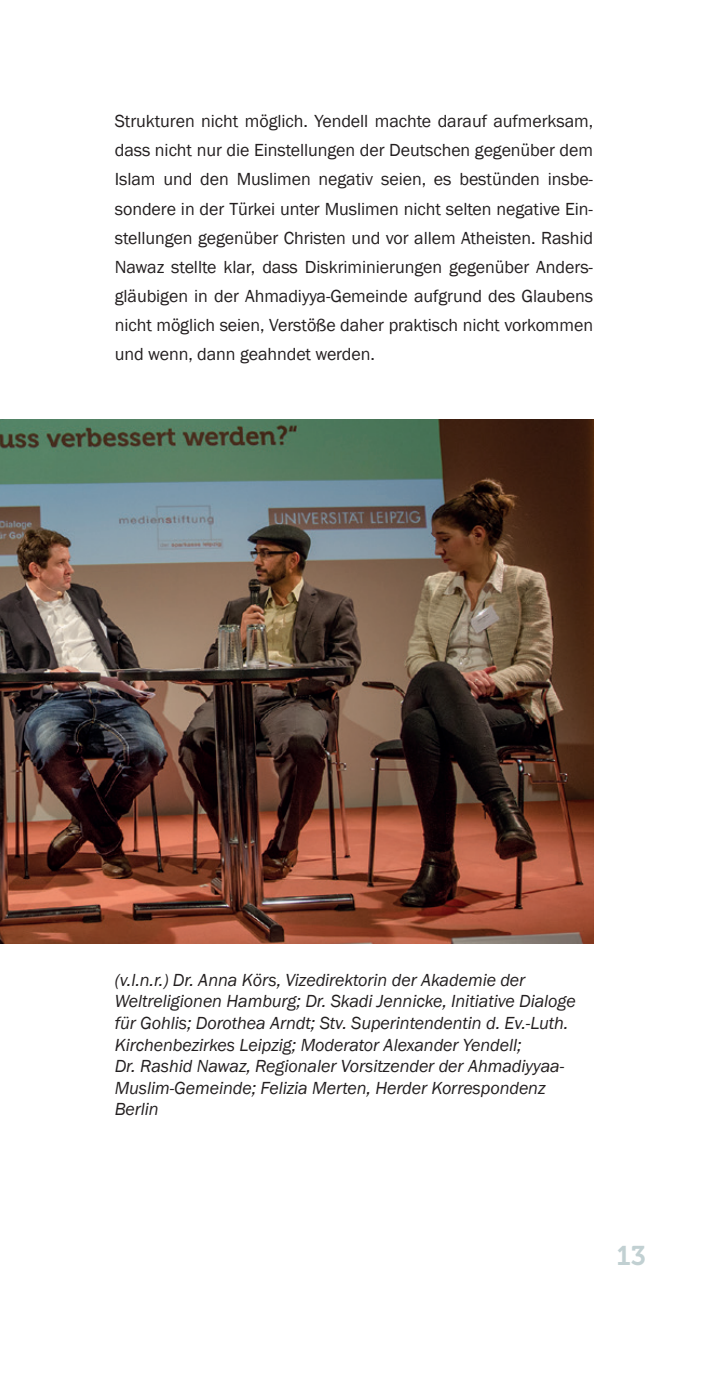
<style>
.page{position:relative;width:708px;height:1378px;background:#fff}
.page>*{position:absolute;margin:0;border:0;box-sizing:border-box;transform-origin:0 0}
.t1{font:27px "Museo 700";color:#c1d0d2}
.t2{font:18px/29px "Franklin Gothic";letter-spacing:-.005em;color:#231f20;text-align:justify}
.t3{font:italic 18px/21.6px "Franklin Gothic";letter-spacing:-.005em;color:#231f20}
</style>
<div class="page">
<img style="left:0;top:420px;width:593px;height:523px">
<p class="t2" style="left:115px;top:107px;width:480px">Strukturen nicht möglich. Yendell machte darauf aufmerksam, dass nicht nur die Einstellungen der Deutschen gegenüber dem Islam und den Muslimen negativ seien, es bestünden insbe&shy;sondere in der Türkei unter Muslimen nicht selten negative Ein&shy;stellungen gegenüber Christen und vor allem Atheisten. Rashid Nawaz stellte klar, dass Diskriminierungen gegenüber Anders&shy;gläubigen in der Ahmadiyya-Gemeinde aufgrund des Glaubens nicht möglich seien, Verstöße daher praktisch nicht vorkommen und wenn, dann geahndet werden.</p>
<p class="t3" style="left:115px;top:969px;width:463px">(v.l.n.r.) Dr. Anna Körs, Vizedirektorin der Akademie der Weltreligionen Hamburg; Dr. Skadi Jennicke, Initiative Dialoge für Gohlis; Dorothea Arndt; Stv. Superintendentin d. Ev.-Luth.<br>Kirchenbezirkes Leipzig; Moderator Alexander Yendell;<br>Dr. Rashid Nawaz, Regionaler Vorsitzender der Ahmadiyyaa-Muslim-Gemeinde; Felizia Merten, Herder Korrespondenz Berlin</p>
<h1 class="t1" style="left:617px;top:1241px;width:31px">13</h1>
</div>
